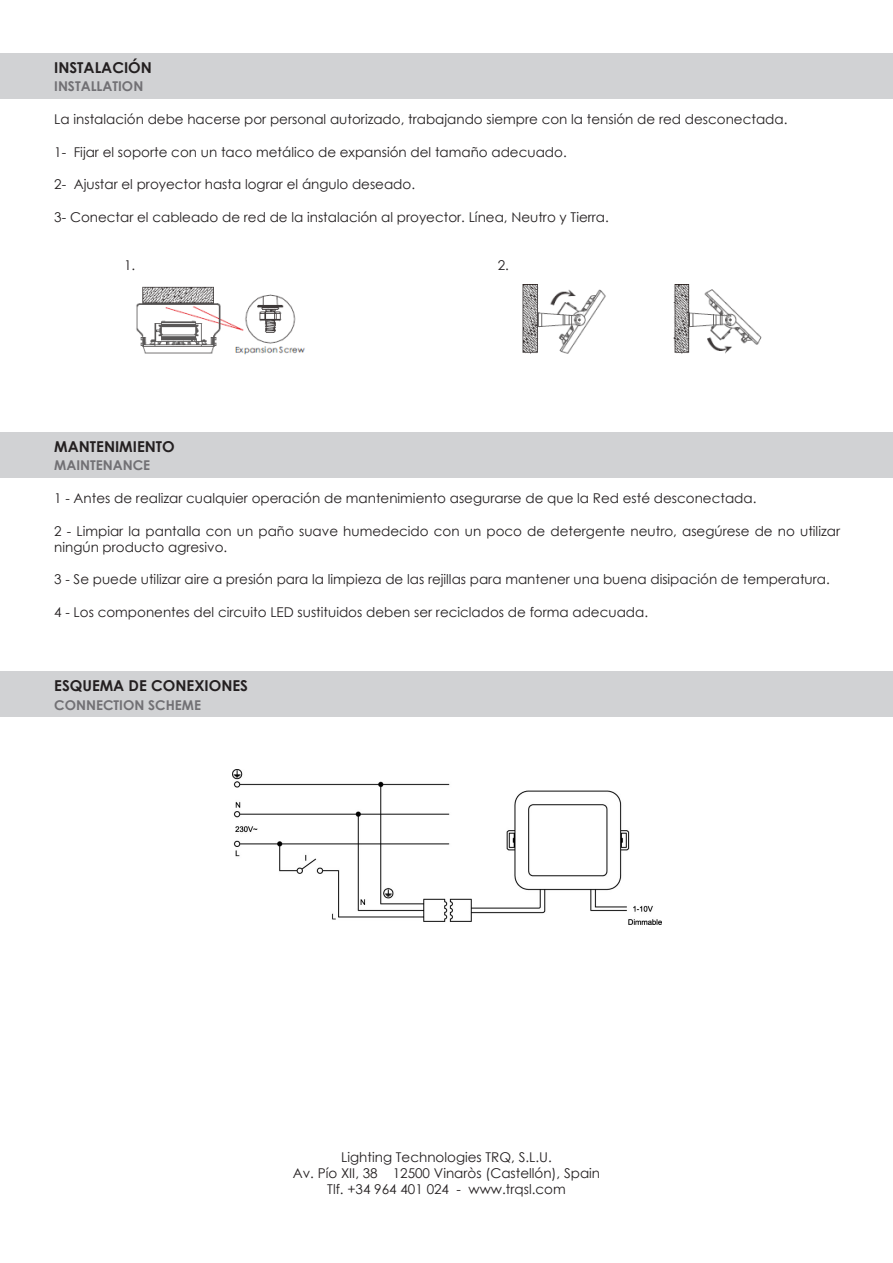
<style>
.page{position:relative;width:893px;height:1263px;background:#fff}
.page>*{position:absolute;margin:0;border:0;box-sizing:border-box;transform-origin:0 0}
._09_TABLE_BODY{font:700 15px "Century Gothic";color:#231f20}
.t1{font:13.5px/16.2px "Century Gothic";color:#231f20}
._09_TABLE_BODY-2{font:700 13.5px "Century Gothic";color:#717074}
</style>
<div class="page">
<img style="left:232px;top:769px;width:430px;height:156px">
<div style="left:0;top:432px;width:893px;height:45px;background:#d1d2d4"></div>
<div style="left:0;top:672px;width:893px;height:45px;background:#d1d2d4"></div>
<div style="left:0;top:53px;width:893px;height:45px;background:#d1d2d4"></div>
<img style="left:136px;top:286px;width:169px;height:69px">
<img style="left:522px;top:284px;width:240px;height:70px">
<p class="_09_TABLE_BODY" style="left:54px;top:56px;width:99px">INSTALACIÓN</p>
<p class="_09_TABLE_BODY-2" style="left:54px;top:76px;width:91px">INSTALLATION</p>
<p class="t1" style="left:54px;top:111px;width:735px">La instalación debe hacerse por personal autorizado, trabajando siempre con la tensión de red desconectada.</p>
<p class="t1" style="left:54px;top:144px;width:514px">1- Fijar el soporte con un taco metálico de expansión del tamaño adecuado.</p>
<p class="t1" style="left:54px;top:176px;width:362px">2- Ajustar el proyector hasta lograr el ángulo deseado.</p>
<p class="t1" style="left:54px;top:208px;width:556px">3- Conectar el cableado de red de la instalación al proyector. Línea, Neutro y Tierra.</p>
<p class="t1" style="left:124px;top:257px;width:13px">1.</p>
<p class="t1" style="left:498px;top:256px;width:13px">2.</p>
<p class="_09_TABLE_BODY" style="left:54px;top:435px;width:122px">MANTENIMIENTO</p>
<p class="_09_TABLE_BODY-2" style="left:54px;top:455px;width:98px">MAINTENANCE</p>
<p class="t1" style="left:54px;top:490px;width:704px">1 - Antes de realizar cualquier operación de mantenimiento asegurarse de que la Red esté desconectada.</p>
<p class="t1" style="left:54px;top:523px;width:787px">2 - Limpiar la pantalla con un paño suave humedecido con un poco de detergente neutro, asegúrese de no utilizar ningún producto agresivo.</p>
<p class="t1" style="left:54px;top:571px;width:777px">3 - Se puede utilizar aire a presión para la limpieza de las rejillas para mantener una buena disipación de temperatura.</p>
<p class="t1" style="left:54px;top:604px;width:595px">4 - Los componentes del circuito LED sustituidos deben ser reciclados de forma adecuada.</p>
<p class="_09_TABLE_BODY" style="left:54px;top:674px;width:195px">ESQUEMA DE CONEXIONES</p>
<p class="_09_TABLE_BODY-2" style="left:54px;top:694px;width:148px">CONNECTION SCHEME</p>
<p class="t1" style="left:341px;top:1148px;width:212px">Lighting Technologies TRQ, S.L.U.</p>
<p class="t1" style="left:293px;top:1165px;width:309px">Av. Pío XII, 38 12500 Vinaròs (Castellón), Spain</p>
<p class="t1" style="left:327px;top:1181px;width:240px">Tlf. +34 964 401 024 - www.trqsl.com</p>
</div>
